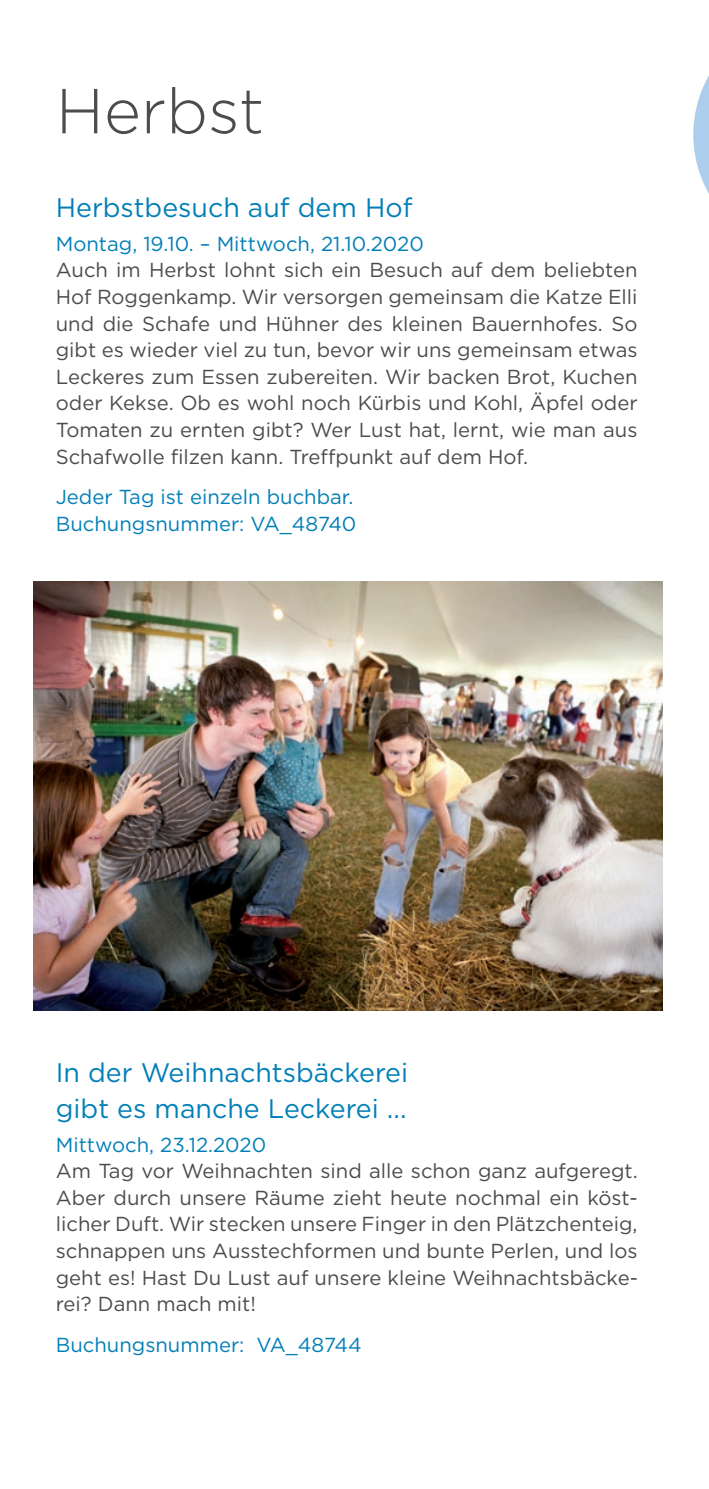
<style>
.page{position:relative;width:709px;height:1489px;background:#fff}
.page>*{position:absolute;margin:0;border:0;box-sizing:border-box;transform-origin:0 0}
.t1{font:300 63.25px "Gotham";color:#4b4c4d}
.t2{font:26.75px/35.5px "Gotham";color:#037fb7}
.t3{font:20.25px/26.5px "Gotham";color:#4b4c4d;text-align:justify}
.t4{font:20.25px/26.5px "Gotham";color:#037fb7}
</style>
<div class="page">
<svg style="left:693px;top:76px;width:16px;height:118px"></svg>
<img style="left:33px;top:582px;width:629px;height:428px">
<h1 class="t1" style="left:56px;top:73px;width:210px">Herbst</h1>
<h2 class="t2" style="left:56px;top:189px;width:358px">Herbstbesuch auf dem Hof</h2>
<p class="t4" style="left:56px;top:230px;width:369px">Montag, 19.10. – Mittwoch, 21.10.2020</p>
<p class="t3" style="left:56px;top:257px;width:583px">Auch im Herbst lohnt sich ein Besuch auf dem beliebten Hof Roggenkamp. Wir versorgen gemeinsam die Katze Elli und die Schafe und Hühner des kleinen Bauernhofes. So gibt es wieder viel zu tun, bevor wir uns gemeinsam etwas Leckeres zum Essen zubereiten. Wir backen Brot, Kuchen oder Kekse. Ob es wohl noch Kürbis und Kohl, Äpfel oder Tomaten zu ernten gibt? Wer Lust hat, lernt, wie man aus Schafwolle filzen kann. Treffpunkt auf dem Hof.</p>
<p class="t4" style="left:56px;top:484px;width:302px">Jeder Tag ist einzeln buchbar.<br>Buchungsnummer: VA_48740</p>
<h2 class="t2" style="left:56px;top:1054px;width:354px">In der Weihnachtsbäckerei gibt es manche Leckerei ...</h2>
<p class="t4" style="left:56px;top:1130px;width:212px">Mittwoch, 23.12.2020</p>
<p class="t3" style="left:56px;top:1157px;width:583px">Am Tag vor Weihnachten sind alle schon ganz aufgeregt.<br>Aber durch unsere Räume zieht heute nochmal ein köst&shy;licher Duft. Wir stecken unsere Finger in den Plätzchenteig, schnappen uns Ausstechformen und bunte Perlen, und los geht es! Hast Du Lust auf unsere kleine Weihnachtsbäcke&shy;rei? Dann mach mit!</p>
<p class="t4" style="left:56px;top:1331px;width:307px">Buchungsnummer: VA_48744</p>
</div>
